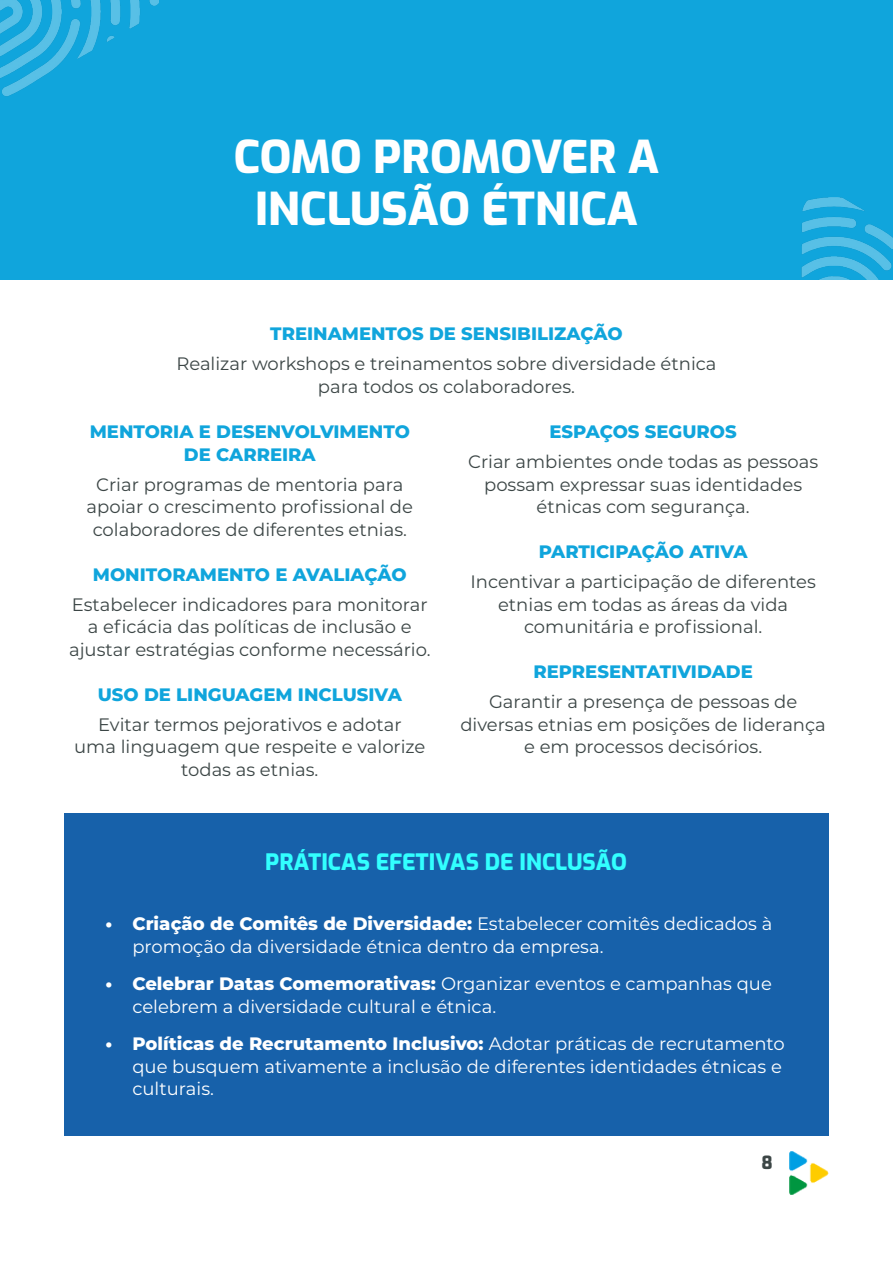
<style>
.page{position:relative;width:893px;height:1263px;background:#fff}
.page>*{position:absolute;margin:0;border:0;box-sizing:border-box;transform-origin:0 0}
.Título__Exo{font:800 45px "Exo";color:#fff}
.Subtítulo__Exo{font:800 22.5px "Exo";color:#32ffff}
.Texto_Corrido__Montserrart{font:18px/22.5px "Montserrat";color:#3c4646;text-align:center}
.t1{font:18px/22.5px "Montserrat";color:#fff}
.Texto_Corrido__Montserrart-2{font:800 18px "Montserrat";color:#10a5dc}
.t2{font:800 18px "Exo";color:#3c4646}
.s1{font-weight:800}
</style>
<div class="page">
<img style="left:789px;top:1151px;width:39px;height:44px">
<div style="left:0;top:0;width:893px;height:279px;background:#10a5dc"></div>
<img style="left:802px;top:198px;width:91px;height:81px">
<img style="left:0;top:0;width:158px;height:96px">
<div style="left:64px;top:813px;width:764px;height:322px;background:#1761aa"></div>
<p class="Título__Exo" style="left:234px;top:122px;width:427px">COMO PROMOVER A</p>
<p class="Título__Exo" style="left:255px;top:174px;width:384px">INCLUSÃO ÉTNICA</p>
<p class="Texto_Corrido__Montserrart-2" style="left:270px;top:321px;width:354px">TREINAMENTOS DE SENSIBILIZAÇÃO</p>
<p class="Texto_Corrido__Montserrart" style="left:176px;top:352px;width:542px">Realizar workshops e treinamentos sobre diversidade étnica</p>
<p class="Texto_Corrido__Montserrart" style="left:318px;top:374px;width:259px">para todos os colaboradores.</p>
<p class="Texto_Corrido__Montserrart-2" style="left:90px;top:419px;width:322px">MENTORIA E DESENVOLVIMENTO</p>
<p class="Texto_Corrido__Montserrart-2" style="left:184px;top:441px;width:133px">DE CARREIRA</p>
<p class="Texto_Corrido__Montserrart" style="left:96px;top:473px;width:309px">Criar programas de mentoria para</p>
<p class="Texto_Corrido__Montserrart" style="left:87px;top:495px;width:328px">apoiar o crescimento profissional de</p>
<p class="Texto_Corrido__Montserrart" style="left:93px;top:518px;width:316px">colaboradores de diferentes etnias.</p>
<p class="Texto_Corrido__Montserrart-2" style="left:93px;top:561px;width:315px">MONITORAMENTO E AVALIAÇÃO</p>
<p class="Texto_Corrido__Montserrart" style="left:72px;top:593px;width:357px">Estabelecer indicadores para monitorar</p>
<p class="Texto_Corrido__Montserrart" style="left:88px;top:615px;width:325px">a eficácia das políticas de inclusão e</p>
<p class="Texto_Corrido__Montserrart" style="left:69px;top:638px;width:363px">ajustar estratégias conforme necessário.</p>
<p class="Texto_Corrido__Montserrart-2" style="left:98px;top:681px;width:305px">USO DE LINGUAGEM INCLUSIVA</p>
<p class="Texto_Corrido__Montserrart" style="left:98px;top:713px;width:305px">Evitar termos pejorativos e adotar</p>
<p class="Texto_Corrido__Montserrart" style="left:74px;top:735px;width:353px">uma linguagem que respeite e valorize todas as etnias.</p>
<p class="Texto_Corrido__Montserrart-2" style="left:550px;top:419px;width:189px">ESPAÇOS SEGUROS</p>
<p class="Texto_Corrido__Montserrart" style="left:468px;top:450px;width:351px">Criar ambientes onde todas as pessoas possam expressar suas identidades</p>
<p class="Texto_Corrido__Montserrart" style="left:537px;top:495px;width:215px">étnicas com segurança.</p>
<p class="Texto_Corrido__Montserrart-2" style="left:539px;top:539px;width:210px">PARTICIPAÇÃO ATIVA</p>
<p class="Texto_Corrido__Montserrart" style="left:470px;top:570px;width:347px">Incentivar a participação de diferentes etnias em todas as áreas da vida</p>
<p class="Texto_Corrido__Montserrart" style="left:524px;top:615px;width:240px">comunitária e profissional.</p>
<p class="Texto_Corrido__Montserrart-2" style="left:533px;top:659px;width:221px">REPRESENTATIVIDADE</p>
<p class="Texto_Corrido__Montserrart" style="left:489px;top:690px;width:310px">Garantir a presença de pessoas de</p>
<p class="Texto_Corrido__Montserrart" style="left:460px;top:713px;width:367px">diversas etnias em posições de liderança e em processos decisórios.</p>
<p class="Subtítulo__Exo" style="left:265px;top:845px;width:363px">PRÁTICAS EFETIVAS DE INCLUSÃO</p>
<p class="t1" style="left:132px;top:912px;width:641px;text-indent:-27px"><span class="s1">• Criação de Comitês de Diversidade:</span> Estabelecer comitês dedicados à promoção da diversidade étnica dentro da empresa.</p>
<p class="t1" style="left:132px;top:972px;width:641px;text-indent:-27px"><span class="s1">• Celebrar Datas Comemorativas:</span> Organizar eventos e campanhas que celebrem a diversidade cultural e étnica.</p>
<p class="t1" style="left:132px;top:1032px;width:654px;text-indent:-27px"><span class="s1">• Políticas de Recrutamento Inclusivo:</span> Adotar práticas de recrutamento que busquem ativamente a inclusão de diferentes identidades étnicas e culturais.</p>
<p class="t2" style="left:761px;top:1149px;width:13px">8</p>
</div>
